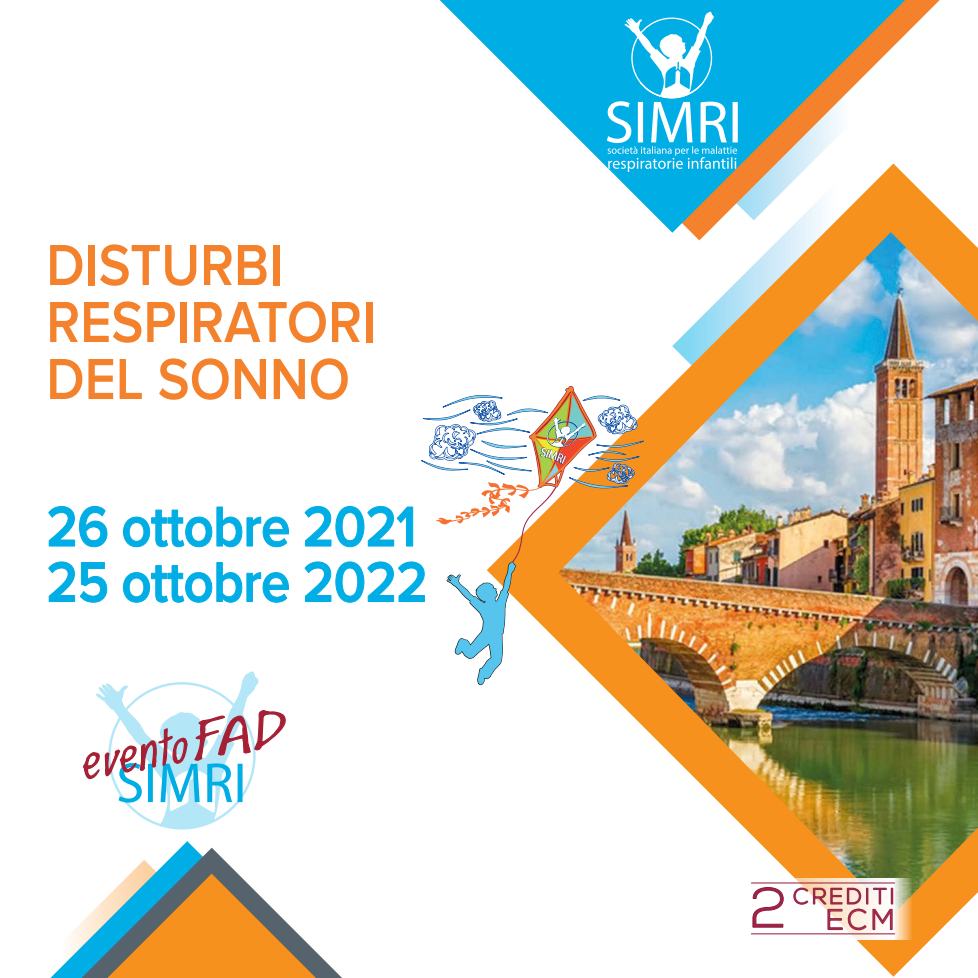
<style>
.page{position:relative;width:978px;height:978px;background:#fff}
.page>*{position:absolute;margin:0;border:0;box-sizing:border-box;transform-origin:0 0}
.t1{font:600 60px/57px "Proxima Nova";color:#f4812b;scale:.9 1}
.t2{font:600 58.5px/55.5px "Proxima Nova";letter-spacing:-.01em;color:#00aee5;scale:.9 1}
.t3{font:300 55.95px "Nexa";color:#9c2848}
.t4{font:italic 43.35px "Lovedbythe King";color:#a62035;scale:1.37 1}
.t5{font:300 28.5px "Nexa";color:#9c2848}
.s1{font-style:normal;font-size:41.7px}
</style>
<div class="page">
<svg style="left:856px;top:225px;width:106px;height:752px"></svg>
<img style="left:601px;top:232px;width:377px;height:683px">
<svg style="left:50px;top:841px;width:292px;height:137px"></svg>
<svg style="left:48px;top:506px;width:59px;height:41px"></svg>
<svg style="left:123px;top:507px;width:166px;height:40px"></svg>
<svg style="left:48px;top:561px;width:59px;height:42px"></svg>
<svg style="left:123px;top:562px;width:166px;height:41px"></svg>
<svg style="left:304px;top:378px;width:342px;height:307px"></svg>
<svg style="left:83px;top:671px;width:203px;height:159px"></svg>
<svg style="left:601px;top:0;width:354px;height:240px"></svg>
<svg style="left:439px;top:0;width:474px;height:233px"></svg>
<svg style="left:607px;top:12px;width:131px;height:160px"></svg>
<svg style="left:709px;top:878px;width:203px;height:61px"></svg>
<svg style="left:752px;top:887px;width:32px;height:41px"></svg>
<svg style="left:793px;top:887px;width:100px;height:44px"></svg>
<hr style="left:751px;top:933px;width:144px;height:1px;background:#94163d">
<hr style="left:751px;top:883px;width:144px;height:1px;background:#94163d">
<p class="t1" style="left:46px;top:238px;width:368px">DISTURBI<br>RESPIRATORI<br>DEL SONNO</p>
<p class="t2" style="left:47px;top:500px;width:425px">26 ottobre 2021<br>25 ottobre 2022</p>
<p class="t4" style="left:74px;top:734px;width:153px;rotate:-10deg">evento<span class="s1">FAD</span></p>
<p class="t3" style="left:751px;top:876px;width:38px">2</p>
<p class="t5" style="left:826px;top:903px;width:70px">ECM</p>
</div>
